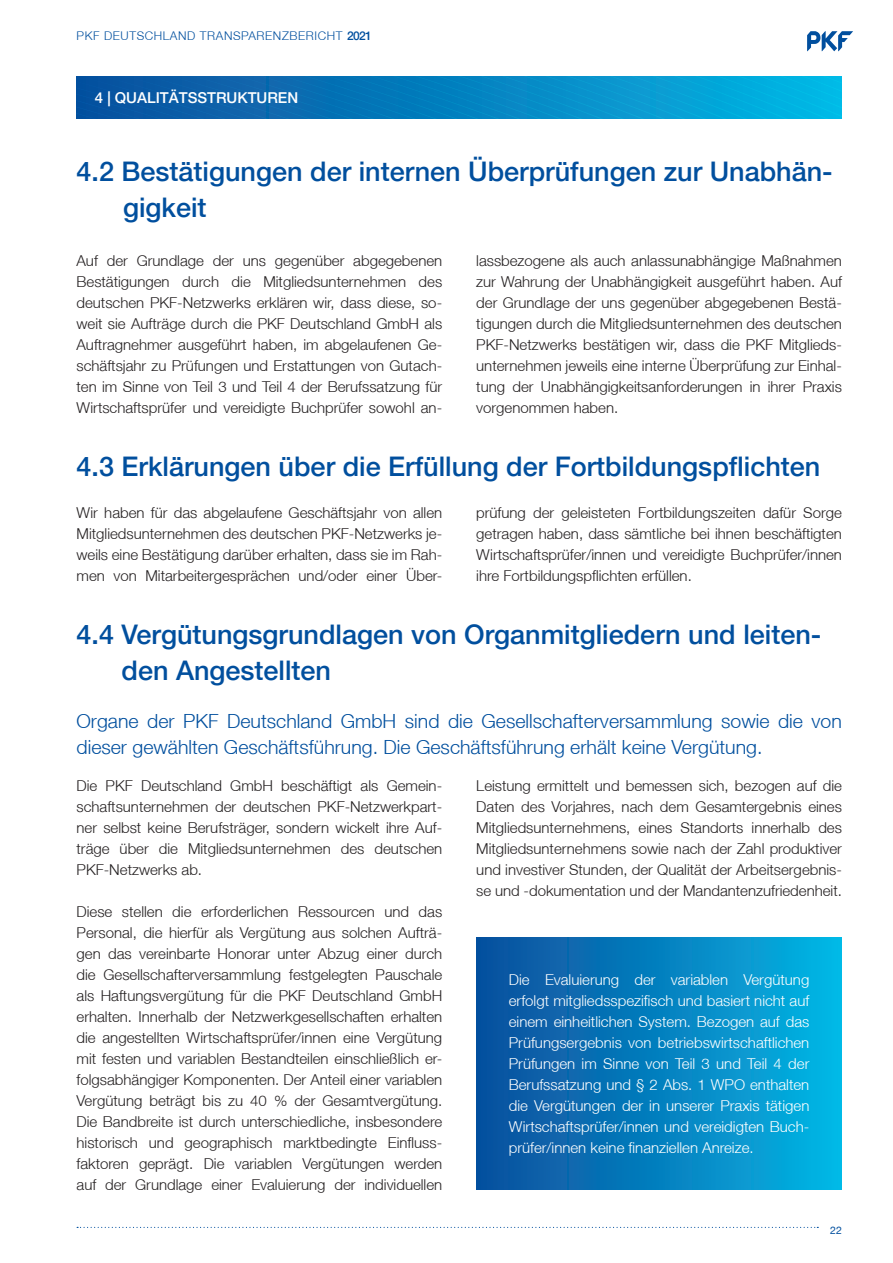
<style>
.page{position:relative;width:893px;height:1263px;background:#fff}
.page>*{position:absolute;margin:0;border:0;box-sizing:border-box;transform-origin:0 0}
.t1{font:500 27px/36px "Helvetica Neue LT";color:#014f9e}
.t2{font:300 19.5px/25.5px "Helvetica Neue LT";color:#014f9e}
.t3{font:300 15px/21px "Helvetica Neue LT";color:#231f20;text-align:justify}
.t4{font:300 15px/21px "Helvetica Neue LT";color:#fff;text-align:justify}
.t5{font:500 15px "Helvetica Neue LT";color:#fff}
.t6{font:300 12px "Helvetica Neue LT";letter-spacing:.05em;color:#014f9e}
.t7{font:10.5px "Helvetica Neue LT";color:#014f9e}
.s1{font-weight:500}
</style>
<div class="page">
<svg style="left:77px;top:1227px;width:741px;height:1px"></svg>
<svg style="left:807px;top:31px;width:46px;height:20px"></svg>
<svg style="left:77px;top:77px;width:765px;height:42px;background:#0682c0"></svg>
<div style="left:476px;top:938px;width:366px;height:252px;background:linear-gradient(to right,#0a4c9b,#03b6e5)"></div>
<p class="t6" style="left:77px;top:28px;width:297px">PKF DEUTSCHLAND TRANSPARENZBERICHT <span class="s1">2021</span></p>
<p class="t5" style="left:95px;top:89px;width:205px">4 | QUALITÄTSSTRUKTUREN</p>
<h1 class="t1" style="left:123px;top:153px;width:711px;text-indent:-46px">4.2 Bestätigungen der internen Überprüfungen zur Unabhän&shy;gigkeit</h1>
<p class="t3" style="left:77px;top:249px;width:367px">Auf der Grundlage der uns gegenüber abgegebenen Bestätigungen durch die Mitgliedsunternehmen des deutschen PKF-Netzwerks erklären wir, dass diese, so&shy;weit sie Aufträge durch die PKF Deutschland GmbH als Auftragnehmer ausgeführt haben, im abgelaufenen Ge&shy;schäftsjahr zu Prüfungen und Erstattungen von Gutach&shy;ten im Sinne von Teil 3 und Teil 4 der Berufssatzung für Wirtschaftsprüfer und vereidigte Buchprüfer sowohl an-</p>
<p class="t3" style="left:476px;top:249px;width:367px">lassbezogene als auch anlassunabhängige Maßnahmen zur Wahrung der Unabhängigkeit ausgeführt haben. Auf der Grundlage der uns gegenüber abgegebenen Bestä&shy;tigungen durch die Mitgliedsunternehmen des deutschen PKF-Netzwerks bestätigen wir, dass die PKF Mitglieds&shy;unternehmen jeweils eine interne Überprüfung zur Einhal&shy;tung der Unabhängigkeitsanforderungen in ihrer Praxis vorgenommen haben.</p>
<h1 class="t1" style="left:77px;top:448px;width:745px">4.3 Erklärungen über die Erfüllung der Fortbildungspflichten</h1>
<p class="t3" style="left:77px;top:501px;width:367px">Wir haben für das abgelaufene Geschäftsjahr von allen Mitgliedsunternehmen des deutschen PKF-Netzwerks je&shy;weils eine Bestätigung darüber erhalten, dass sie im Rah&shy;men von Mitarbeitergesprächen und/oder einer Über-</p>
<p class="t3" style="left:476px;top:501px;width:367px">prüfung der geleisteten Fortbildungszeiten dafür Sorge getragen haben, dass sämtliche bei ihnen beschäftigten Wirtschaftsprüfer/innen und vereidigte Buchprüfer/innen ihre Fortbildungspflichten erfüllen.</p>
<h1 class="t1" style="left:122px;top:616px;width:701px;text-indent:-45px">4.4 Vergütungsgrundlagen von Organmitgliedern und leiten&shy;den Angestellten</h1>
<h2 class="t2" style="left:77px;top:708px;width:767px">Organe der PKF Deutschland GmbH sind die Gesellschafterversammlung sowie die von dieser gewählten Geschäftsführung. Die Geschäftsführung erhält keine Vergütung.</h2>
<p class="t3" style="left:77px;top:774px;width:367px">Die PKF Deutschland GmbH beschäftigt als Gemein&shy;schaftsunternehmen der deutschen PKF-Netzwerkpart&shy;ner selbst keine Berufsträger, sondern wickelt ihre Auf&shy;träge über die Mitgliedsunternehmen des deutschen PKF-Netzwerks ab.</p>
<p class="t3" style="left:77px;top:900px;width:367px">Diese stellen die erforderlichen Ressourcen und das Personal, die hierfür als Vergütung aus solchen Aufträ&shy;gen das vereinbarte Honorar unter Abzug einer durch die Gesellschafterversammlung festgelegten Pauschale als Haftungsvergütung für die PKF Deutschland GmbH erhalten. Innerhalb der Netzwerkgesellschaften erhalten die angestellten Wirtschaftsprüfer/innen eine Vergütung mit festen und variablen Bestandteilen einschließlich er&shy;folgsabhängiger Komponenten. Der Anteil einer variablen Vergütung beträgt bis zu 40 % der Gesamtvergütung.<br>Die Bandbreite ist durch unterschiedliche, insbesondere historisch und geographisch marktbedingte Einfluss&shy;faktoren geprägt. Die variablen Vergütungen werden auf der Grundlage einer Evaluierung der individuellen</p>
<p class="t3" style="left:476px;top:774px;width:367px">Leistung ermittelt und bemessen sich, bezogen auf die Daten des Vorjahres, nach dem Gesamtergebnis eines Mitgliedsunternehmens, eines Standorts innerhalb des Mitgliedsunternehmens sowie nach der Zahl produktiver und investiver Stunden, der Qualität der Arbeitsergebnis&shy;se und -dokumentation und der Mandantenzufriedenheit.</p>
<p class="t4" style="left:509px;top:969px;width:302px">Die Evaluierung der variablen Vergütung erfolgt mitgliedsspezifisch und basiert nicht auf einem einheitlichen System. Bezogen auf das Prüfungsergebnis von betriebswirtschaftlichen Prüfungen im Sinne von Teil 3 und Teil 4 der Berufssatzung und § 2 Abs. 1 WPO enthalten die Vergütungen der in unserer Praxis tätigen Wirtschaftsprüfer/innen und vereidigten Buch&shy;prüfer/innen keine finanziellen Anreize.</p>
<p class="t7" style="left:830px;top:1224px;width:13px">22</p>
</div>
